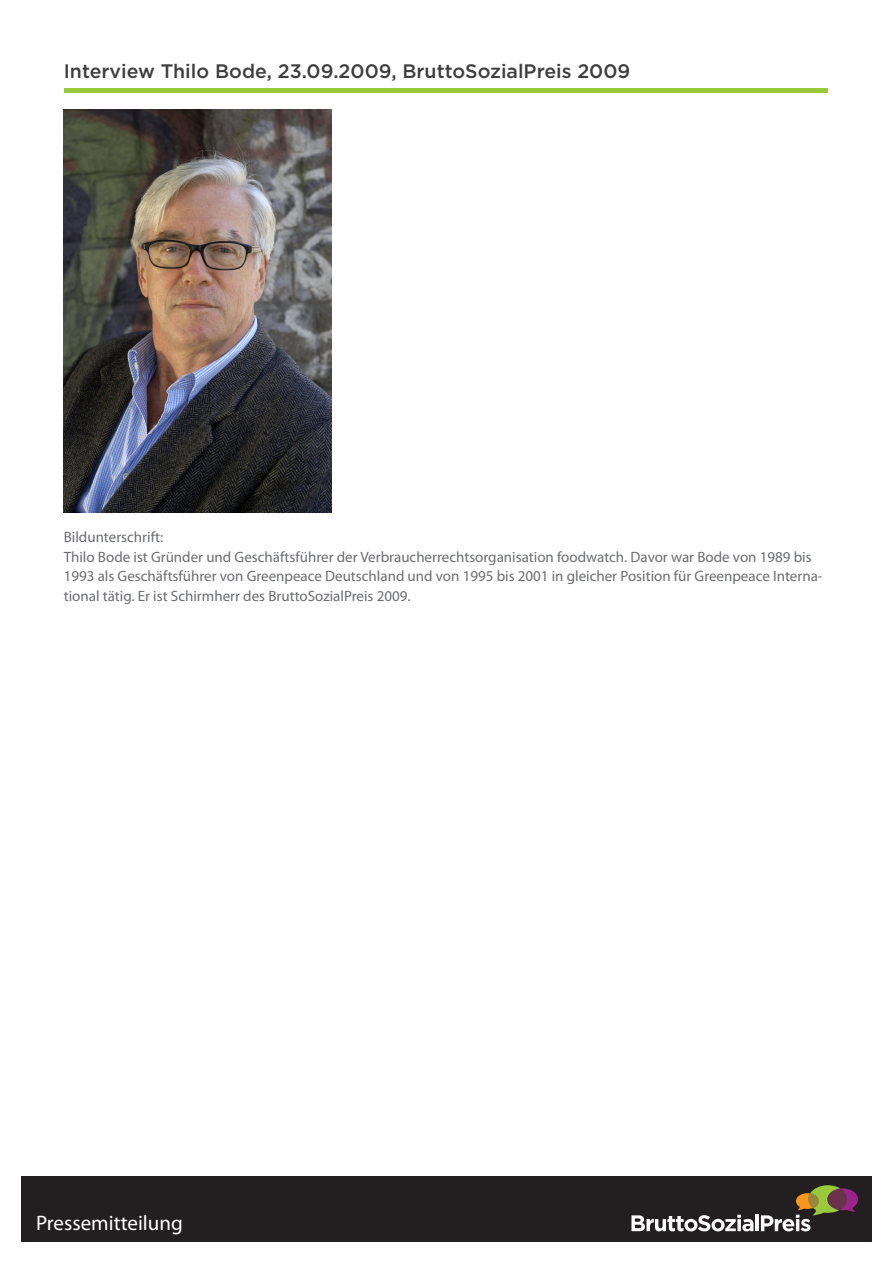
<style>
.page{position:relative;width:893px;height:1263px;background:#fff}
.page>*{position:absolute;margin:0;border:0;box-sizing:border-box;transform-origin:0 0}
.t1{font:21px "Myriad Pro";color:#fff}
.t2{font:500 19.5px "Gotham";color:#3e3e3f}
.t3{font:15px/19.5px "Myriad Pro";color:#6c6d70}
</style>
<div class="page">
<div style="left:21px;top:1176px;width:851px;height:66px;background:#231f20"></div>
<svg style="left:631px;top:1215px;width:122px;height:16px"></svg>
<hr style="left:755px;top:1215px;width:4px;height:16px;background:#fff">
<svg style="left:761px;top:1185px;width:97px;height:46px"></svg>
<hr style="left:64px;top:88px;width:764px;height:4px;background:#99ca3b">
<img style="left:64px;top:109px;width:268px;height:403px">
<h2 class="t2" style="left:64px;top:60px;width:568px">Interview Thilo Bode, 23.09.2009, BruttoSozialPreis 2009</h2>
<p class="t3" style="left:64px;top:527px;width:760px">Bildunterschrift:<br>Thilo Bode ist Gründer und Geschäftsführer der Verbraucherrechtsorganisation foodwatch. Davor war Bode von 1989 bis 1993 als Geschäftsführer von Greenpeace Deutschland und von 1995 bis 2001 in gleicher Position für Greenpeace Interna&shy;tional tätig. Er ist Schirmherr des BruttoSozialPreis 2009.</p>
<h1 class="t1" style="left:36px;top:1210px;width:148px">Pressemitteilung</h1>
</div>
